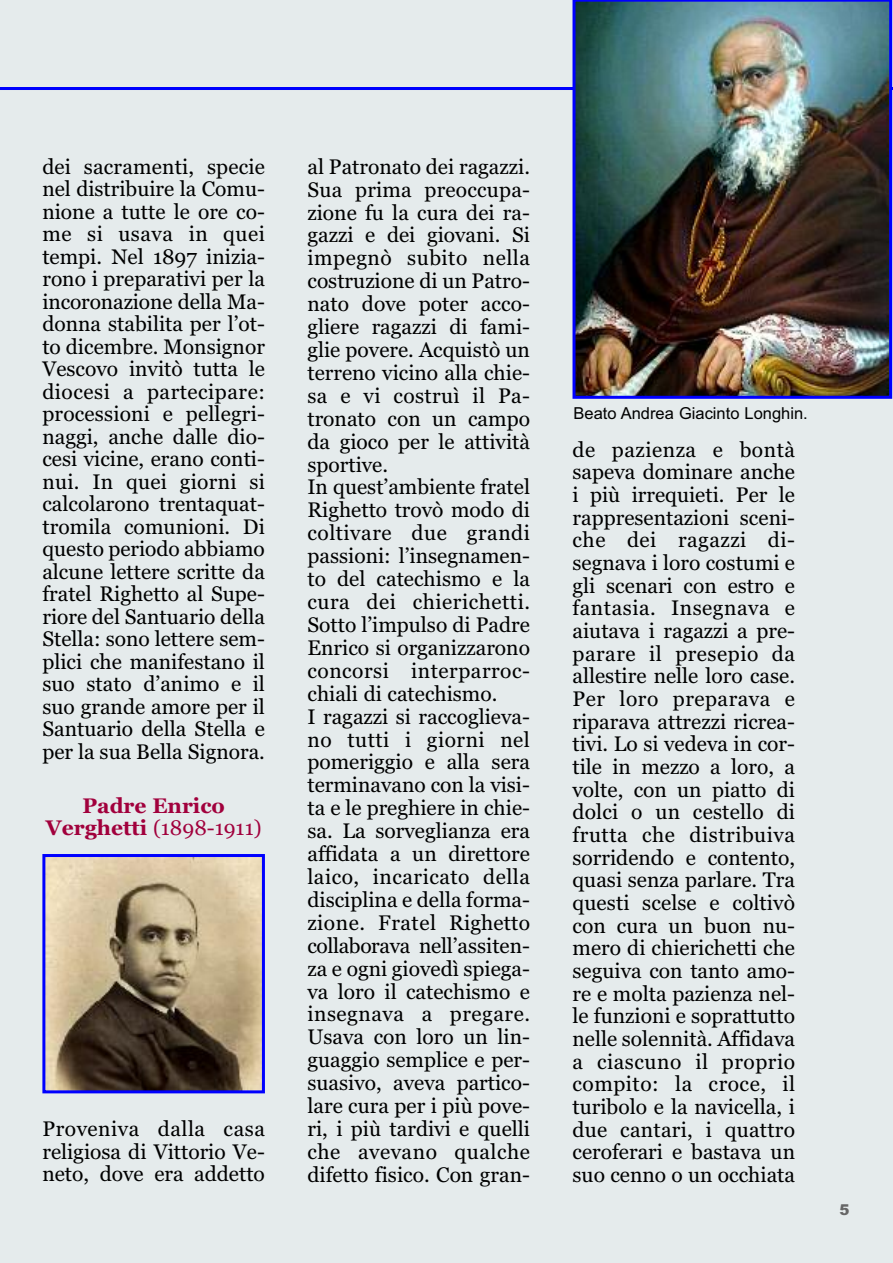
<style>
.page{position:relative;width:893px;height:1263px;background:#e5ebec}
.page>*{position:absolute;margin:0;border:0;box-sizing:border-box;transform-origin:0 0}
.t1{font:21px/23px "Georgia";color:#000;text-align:justify}
.t2{font:700 21px/22.5px "Georgia";color:#a1003c;text-align:center}
.t3{font:16.5px "Arial";color:#000}
.t4{font:900 15px "Arial";color:#666}
.s1{font-weight:400}
</style>
<div class="page">
<hr style="left:0;top:87px;width:893px;height:3px;background:#00f">
<img style="left:46px;top:858px;width:215px;height:231px">
<div style="left:42px;top:854px;width:223px;height:239px;border:3px solid #00f"></div>
<img style="left:572px;top:0;width:320px;height:399px">
<p class="t1" style="left:42px;top:155px;width:224px;line-height:22.5px">dei sacramenti, specie nel distribuire la Comu&shy;nione a tutte le ore co&shy;me si usava in quei tempi. Nel 1897 inizia&shy;rono i preparativi per la incoronazione della Ma&shy;donna stabilita per l’ot&shy;to dicembre. Monsignor Vescovo invitò tutta le diocesi a partecipare: processioni e pellegri&shy;naggi, anche dalle dio&shy;cesi vicine, erano conti&shy;nui. In quei giorni si calcolarono trentaquat&shy;tromila comunioni. Di questo periodo abbiamo alcune lettere scritte da fratel Righetto al Supe&shy;riore del Santuario della Stella: sono lettere sem&shy;plici che manifestano il suo stato d’animo e il suo grande amore per il Santuario della Stella e per la sua Bella Signora.</p>
<p class="t2" style="left:46px;top:794px;width:217px">Padre Enrico<br>Verghetti <span class="s1">(1898-1911)</span></p>
<p class="t1" style="left:42px;top:1118px;width:224px;line-height:22.5px">Proveniva dalla casa religiosa di Vittorio Ve&shy;neto, dove era addetto</p>
<p class="t1" style="left:307px;top:155px;width:224px;text-align:left">al Patronato dei ragazzi.<br>Sua prima preoccupa&shy;zione fu la cura dei ra&shy;gazzi e dei giovani. Si impegnò subito nella costruzione di un Patro&shy;nato dove poter acco&shy;gliere ragazzi di fami&shy;glie povere. Acquistò un terreno vicino alla chie&shy;sa e vi costruì il Pa&shy;tronato con un campo da gioco per le attività sportive.<br>In quest’ambiente fratel<br>Righetto trovò modo di coltivare due grandi passioni: l’insegnamen&shy;to del catechismo e la cura dei chierichetti.<br>Sotto l’impulso di Padre<br>Enrico si organizzarono concorsi interparroc&shy;chiali di catechismo.<br>I ragazzi si raccoglieva&shy;no tutti i giorni nel pomeriggio e alla sera terminavano con la visi&shy;ta e le preghiere in chie&shy;sa. La sorveglianza era affidata a un direttore laico, incaricato della disciplina e della forma&shy;zione. Fratel Righetto collaborava nell’assiten&shy;za e ogni giovedì spiega&shy;va loro il catechismo e insegnava a pregare.<br>Usava con loro un lin&shy;guaggio semplice e per&shy;suasivo, aveva partico&shy;lare cura per i più pove&shy;ri, i più tardivi e quelli che avevano qualche difetto fisico. Con gran-</p>
<p class="t3" style="left:573px;top:403px;width:236px">Beato Andrea Giacinto Longhin.</p>
<p class="t1" style="left:572px;top:438px;width:224px">de pazienza e bontà sapeva dominare anche i più irrequieti. Per le rappresentazioni sceni&shy;che dei ragazzi di&shy;segnava i loro costumi e gli scenari con estro e fantasia. Insegnava e aiutava i ragazzi a pre&shy;parare il presepio da allestire nelle loro case.<br>Per loro preparava e riparava attrezzi ricrea&shy;tivi. Lo si vedeva in cor&shy;tile in mezzo a loro, a volte, con un piatto di dolci o un cestello di frutta che distribuiva sorridendo e contento, quasi senza parlare. Tra questi scelse e coltivò con cura un buon nu&shy;mero di chierichetti che seguiva con tanto amo&shy;re e molta pazienza nel&shy;le funzioni e soprattutto nelle solennità. Affidava a ciascuno il proprio compito: la croce, il turibolo e la navicella, i due cantari, i quattro ceroferari e bastava un suo cenno o un occhiata</p>
<p class="t4" style="left:839px;top:1201px;width:12px">5</p>
</div>
